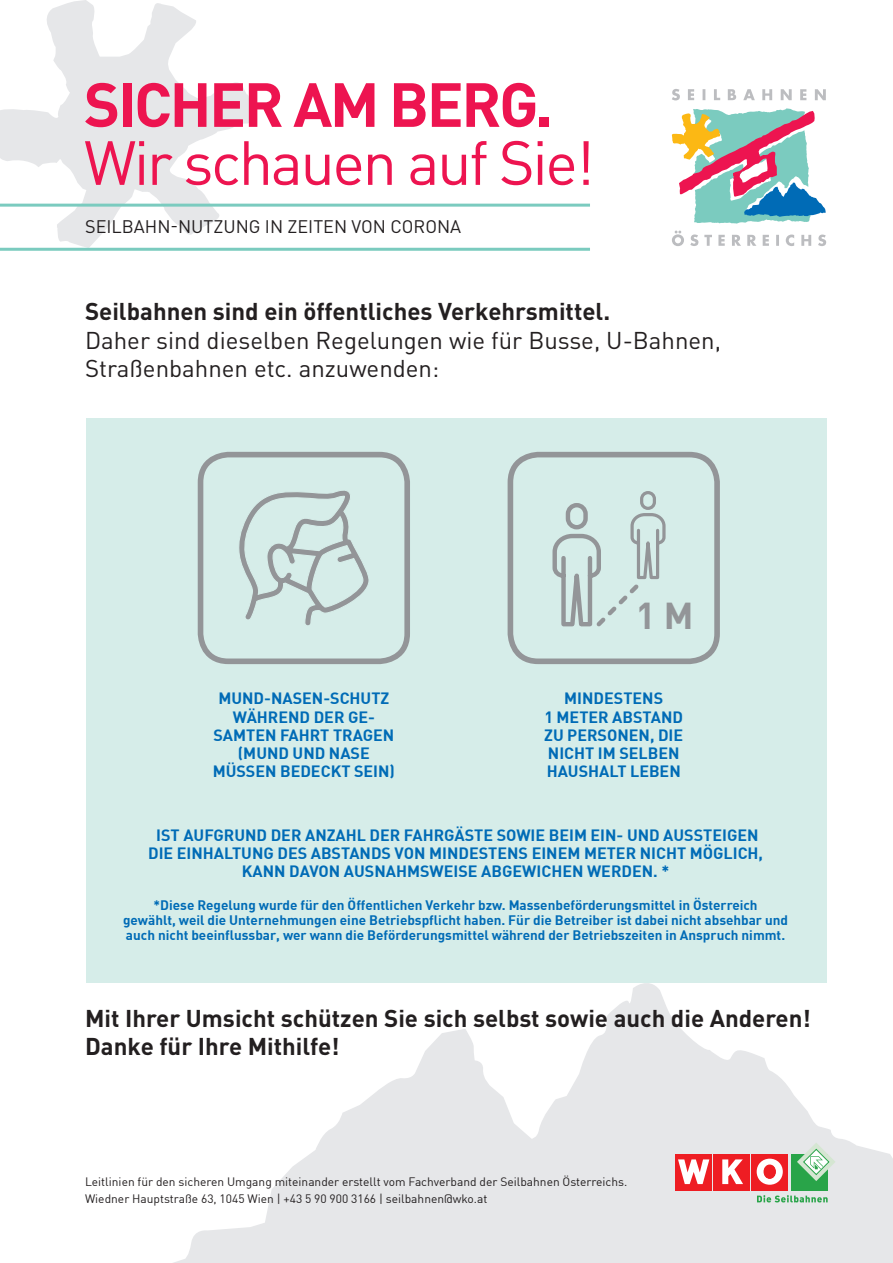
<style>
.page{position:relative;width:893px;height:1263px;background:#fff}
.page>*{position:absolute;margin:0;border:0;box-sizing:border-box;transform-origin:0 0}
.t1{font:61.35px "DIN Pro";letter-spacing:-.04em;color:#ed1450}
.t2{font:700 61.35px "DIN Pro";letter-spacing:-.04em;color:#ed1450}
.t3{font:700 36.75px "DIN";color:#939598}
.t4{font:700 24px/28.5px "DIN Pro";color:#231f20}
.t5{font:24px/28.5px "DIN Pro";color:#231f20}
.t6{font:18px "DIN Pro";color:#231f20}
.t7{font:700 16.05px/18.1px "DIN";color:#006bb6;text-align:center}
.t8{font:700 13.5px/15px "DIN";color:#006bb6;text-align:center}
.t9{font:12px/16.5px "DIN";color:#231f20}
</style>
<div class="page">
<svg style="left:173px;top:975px;width:720px;height:288px;fill:#e6e7e9"></svg>
<svg style="left:0;top:0;width:258px;height:248px"></svg>
<div style="left:86px;top:418px;width:740px;height:565px;background:#d6ede9"></div>
<svg style="left:671px;top:89px;width:156px;height:157px"></svg>
<div style="left:752px;top:1154px;width:36px;height:36px;background:#ee1d23"></div>
<div style="left:714px;top:1154px;width:36px;height:36px;background:#ee1d23"></div>
<svg style="left:722px;top:1159px;width:21px;height:25px"></svg>
<div style="left:676px;top:1154px;width:36px;height:36px;background:#ee1d23"></div>
<svg style="left:678px;top:1159px;width:31px;height:25px"></svg>
<div style="left:791px;top:1154px;width:37px;height:36px;background:#29a449"></div>
<svg style="left:757px;top:1159px;width:26px;height:26px"></svg>
<div style="left:764px;top:1165px;width:11px;height:13px;background:#ee1d23;border-radius:50%"></div>
<div style="left:764px;top:1165px;width:12px;height:14px;border:1px solid #ee1d23;border-radius:50%"></div>
<svg style="left:757px;top:1195px;width:71px;height:7px"></svg>
<svg style="left:797px;top:1142px;width:38px;height:39px"></svg>
<hr style="left:0;top:204px;width:590px;height:3px;background:#7bcbbf">
<hr style="left:0;top:248px;width:590px;height:3px;background:#7bcbbf">
<div style="left:198px;top:452px;width:212px;height:212px;border:6px solid #939598;border-radius:28px"></div>
<svg style="left:238px;top:490px;width:132px;height:175px"></svg>
<div style="left:508px;top:452px;width:212px;height:212px;border:6px solid #939598;border-radius:28px"></div>
<svg style="left:552px;top:491px;width:114px;height:136px"></svg>
<h1 class="t2" style="left:84px;top:63px;width:471px">SICHER AM BERG.</h1>
<h1 class="t1" style="left:84px;top:121px;width:512px">Wir schauen auf Sie!</h1>
<p class="t6" style="left:85px;top:214px;width:378px">Seilbahn-N utzung in Zeiten von Corona</p>
<h3 class="t4" style="left:85px;top:296px;width:527px">Seilbahnen sind ein öffentliches Verkehrsmittel.</h3>
<h3 class="t5" style="left:85px;top:325px;width:638px">Daher sind dieselben Regelungen wie für Busse, U-Bahnen,<br>Straßenbahnen etc. anzuwenden:</h3>
<p class="t7" style="left:213px;top:689px;width:184px">MUND-NASEN-SCHUTZ<br>WÄHREND DER GE-<br>SAMTEN FAHRT TRAGEN (MUND UND NASE<br>MÜSSEN BEDECKT SEIN)</p>
<h2 class="t3" style="left:636px;top:592px;width:59px">1 M</h2>
<p class="t7" style="left:544px;top:689px;width:141px">MINDESTENS<br>1 METER ABSTAND<br>ZU PERSONEN, DIE<br>NICHT IM SELBEN<br>HAUSHALT LEBEN</p>
<p class="t7" style="left:148px;top:825px;width:616px">IST AUFGRUND DER ANZAHL DER FAHRGÄSTE SOWIE BEIM EIN- UND AUSSTEIGEN<br>DIE EINHALTUNG DES ABSTANDS VON M INDESTENS EINEM METER NICHT MÖGLICH,<br>KANN DAVON AUSNAHMSWEISE ABGEWICHEN WERDEN. *</p>
<p class="t8" style="left:123px;top:897px;width:666px">*DIESE REGELUNG WURDE FÜR DEN ÖFFENTLICHEN VERKEHR BZW. MASSENBEFÖRDERUNGSMITTEL IN ÖSTERREICH<br>GEWÄHLT, WEIL DIE UNTERNEHMUNGEN EINE BETRIEBSPFLICHT HABEN. FÜR DIE BETREIBER IST DABEI NICHT ABSEHBAR UND<br>AUCH NICHT BEEINFLUSSBAR, WER WANN DIE BEFÖRDERUNGSMITTEL WÄHREND DER BETRIEBSZEITEN IN ANSPRUCH NIMMT.</p>
<h3 class="t4" style="left:85px;top:1003px;width:727px">Mit Ihrer Umsicht schützen Sie sich selbst sowie auch die Anderen!<br>Danke für Ihre Mithilfe!</h3>
<p class="t9" style="left:85px;top:1173px;width:544px">Leitlinien für den sicheren Umgang miteinander erstellt vom Fachverband der Seilbahnen Österreichs.<br>Wiedner Hauptstraße 63, 1045 Wien | +43 5 90 900 3166 | seilbahnen@wko.at</p>
</div>
